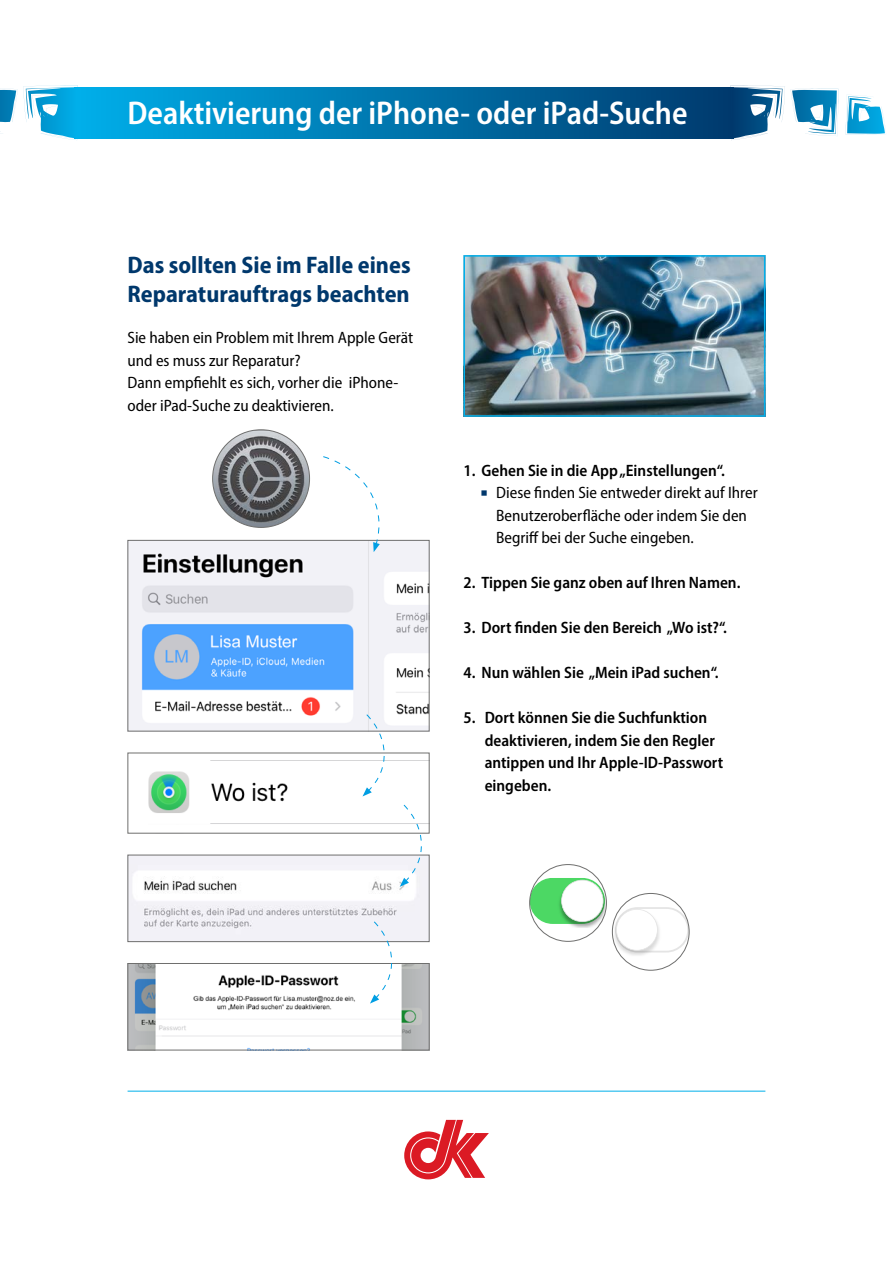
<style>
.page{position:relative;width:893px;height:1263px;background:#fff}
.page>*{position:absolute;margin:0;border:0;box-sizing:border-box;transform-origin:0 0}
.t1{font:600 semi-condensed 33px "Myriad Pro";color:#fff}
.t2{font:700 semi-condensed 24px/28.8px "Myriad Pro";color:#00386c}
.t3{font:600 semi-condensed 16.5px/22.5px "Myriad Pro";color:#000}
.t4{font:semi-condensed 16.5px/22.5px "Myriad Pro";color:#000}
.s1{color:#00386c}
</style>
<div class="page">
<hr style="left:128px;top:1091px;width:637px;height:1px;background:#00afea">
<svg style="left:404px;top:1120px;width:85px;height:59px"></svg>
<div style="left:75px;top:87px;width:658px;height:51px;background:linear-gradient(to right,#00afea,#00396d)"></div>
<svg style="left:730px;top:85px;width:55px;height:55px"></svg>
<svg style="left:791px;top:89px;width:47px;height:47px"></svg>
<svg style="left:846px;top:96px;width:39px;height:39px"></svg>
<svg style="left:0;top:85px;width:78px;height:55px"></svg>
<img style="left:130px;top:542px;width:297px;height:187px">
<div style="left:128px;top:540px;width:301px;height:191px;border:1px solid #6f6f6e"></div>
<img style="left:148px;top:760px;width:279px;height:64px">
<svg style="left:322px;top:456px;width:66px;height:96px"></svg>
<svg style="left:362px;top:714px;width:29px;height:82px"></svg>
<img style="left:466px;top:258px;width:296px;height:156px">
<div style="left:463px;top:255px;width:302px;height:162px;border:2px solid #00afea"></div>
<img style="left:130px;top:857px;width:297px;height:83px">
<div style="left:128px;top:855px;width:301px;height:87px;border:1px solid #6f6f6e"></div>
<img style="left:130px;top:965px;width:297px;height:83px">
<div style="left:128px;top:963px;width:301px;height:87px;border:1px solid #6f6f6e"></div>
<img style="left:569px;top:891px;width:37px;height:37px">
<svg style="left:530px;top:878px;width:75px;height:46px"></svg>
<div style="left:529px;top:864px;width:78px;height:77px;border:1px solid #6f6f6e;border-radius:50%"></div>
<img style="left:612px;top:917px;width:50px;height:39px">
<svg style="left:615px;top:907px;width:74px;height:45px"></svg>
<div style="left:612px;top:893px;width:77px;height:77px;border:1px solid #6f6f6e;border-radius:50%"></div>
<img style="left:213px;top:430px;width:97px;height:97px">
<svg style="left:400px;top:804px;width:29px;height:83px"></svg>
<svg style="left:370px;top:921px;width:29px;height:82px"></svg>
<h1 class="t1" style="left:128px;top:92px;width:561px">Deaktivierung der iPhone- oder iPad-Suche</h1>
<h2 class="t2" style="left:128px;top:250px;width:285px">Das sollten Sie im Falle eines<br>Reparaturauftrags beachten</h2>
<p class="t4" style="left:128px;top:326px;width:287px">Sie haben ein Problem mit Ihrem Apple Gerät und es muss zur Reparatur?<br>Dann empfiehlt es sich, vorher die iPhone&shy;oder iPad-Suche zu deaktivieren.</p>
<p class="t3" style="left:463px;top:459px;width:263px">1. Gehen Sie in die App „Einstellungen“.</p>
<p class="t4" style="left:496px;top:481px;width:263px;text-indent:-16px"><span class="s1">○</span> Diese finden Sie entweder direkt auf Ihrer<br>Benutzeroberfläche oder indem Sie den<br>Begriff bei der Suche eingeben.</p>
<p class="t3" style="left:463px;top:571px;width:278px">2. Tippen Sie ganz oben auf Ihren Namen.</p>
<p class="t3" style="left:463px;top:616px;width:265px">3. Dort finden Sie den Bereich „Wo ist?“.</p>
<p class="t3" style="left:463px;top:661px;width:257px">4. Nun wählen Sie „Mein iPad suchen“.</p>
<p class="t3" style="left:485px;top:706px;width:240px;text-indent:-21px">5. Dort können Sie die Suchfunktion deaktivieren, indem Sie den Regler antippen und Ihr Apple-ID-Passwort eingeben.</p>
</div>
